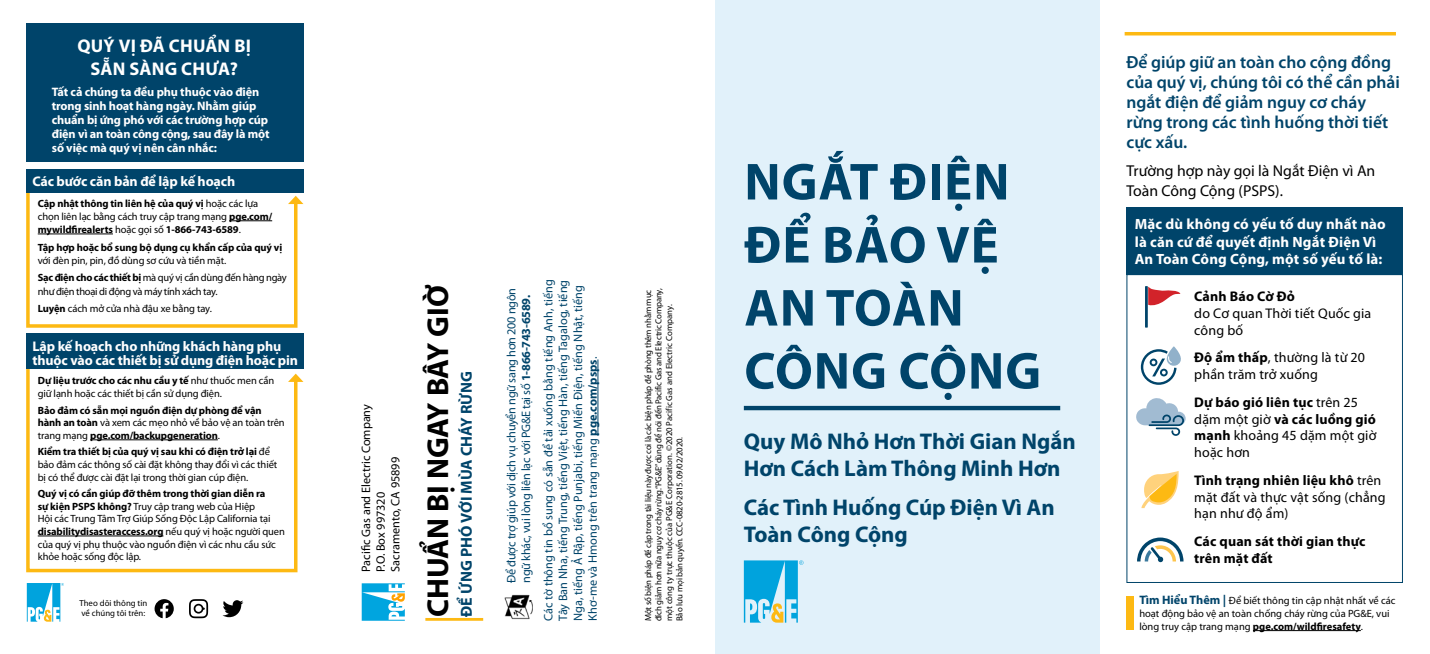
<style>
.page{position:relative;width:1430px;height:654px;background:#fff}
.page>*{position:absolute;margin:0;border:0;box-sizing:border-box;transform-origin:0 0}
.t1{font:700 52.5px/63px "Myriad Pro";letter-spacing:.02em;color:#00446a}
.t2{font:700 30.36px "Myriad Pro";letter-spacing:-.015em;color:#000}
.t3{font:700 22.75px/27.3px "Myriad Pro";color:#00446a}
.t4{font:700 18.38px/23.6px "Myriad Pro";letter-spacing:.01em;color:#fff;text-align:center}
.t5{font:600 17.5px/20.1px "Myriad Pro";color:#00446a}
.t6{font:700 15.92px "Myriad Pro";letter-spacing:-.01em;color:#00446a}
.t7{font:15.75px/20.1px "Myriad Pro";color:#000}
.t8{font:700 14.88px/17.5px "Myriad Pro";letter-spacing:.01em;color:#fff}
.t9{font:14px/16.8px "Myriad Pro";letter-spacing:.01em;color:#000}
.t10{font:700 14px/14px "Myriad Pro";letter-spacing:-.01em;color:#fff}
.t11{font:700 14px/16.8px "Myriad Pro";letter-spacing:.01em;color:#000}
.t12{font:12.25px/14.7px "Myriad Pro";color:#00446a}
.t13{font:700 12.25px/14px "Myriad Pro";letter-spacing:-.01em;color:#fff}
.t14{font:12.25px/14.7px "Myriad Pro";letter-spacing:-.02em;color:#00446a}
.t15{font:12.25px/14.7px "Myriad Pro";color:#000}
.t16{font:10.5px/12.6px "Myriad Pro";letter-spacing:-.01em;color:#000}
.t17{font:700 10.5px/13.1px "Myriad Pro";letter-spacing:-.01em;color:#000}
.t18{font:10.5px/17.7px "Myriad Pro";letter-spacing:-.03em;color:#000}
.t19{font:8.75px/10.5px "Myriad Pro";letter-spacing:-.02em;color:#000}
.t20{font:8.75px/10.5px "Myriad Pro";color:#000}
.s1{font-weight:400}
.s2{font-weight:700}
.s3{font-weight:700;font-size:12.25px;color:#00446a}
</style>
<div class="page">
<div style="left:26px;top:24px;width:277px;height:138px;background:#00446a"></div>
<svg style="left:27px;top:583px;width:36px;height:38px"></svg>
<svg style="left:189px;top:599px;width:19px;height:19px"></svg>
<svg style="left:222px;top:600px;width:21px;height:17px"></svg>
<svg style="left:155px;top:599px;width:19px;height:19px"></svg>
<svg style="left:26px;top:193px;width:273px;height:135px"></svg>
<svg style="left:288px;top:196px;width:15px;height:8px"></svg>
<svg style="left:26px;top:369px;width:272px;height:204px"></svg>
<svg style="left:288px;top:373px;width:15px;height:9px"></svg>
<div style="left:26px;top:169px;width:277px;height:24px;background:#00446a"></div>
<div style="left:26px;top:333px;width:277px;height:36px;background:#00446a"></div>
<hr style="left:425px;top:618px;width:58px;height:2px;background:#fdb913">
<div style="left:360px;top:581px;width:46px;height:41px;background:#3ebae6"></div>
<svg style="left:360px;top:581px;width:45px;height:39px;background:#66c5e1"></svg>
<hr style="left:597px;top:359px;width:1px;height:77px;background:#00446a">
<img style="left:504px;top:594px;width:28px;height:26px">
<div style="left:1126px;top:207px;width:276px;height:68px;background:#00446a"></div>
<svg style="left:1145px;top:286px;width:35px;height:41px"></svg>
<svg style="left:1136px;top:398px;width:49px;height:38px"></svg>
<svg style="left:1137px;top:537px;width:46px;height:25px"></svg>
<svg style="left:1141px;top:471px;width:37px;height:37px"></svg>
<svg style="left:1140px;top:346px;width:41px;height:39px"></svg>
<hr style="left:1252px;top:630px;width:108px;height:1px;background:#000">
<div style="left:1126px;top:596px;width:7px;height:34px;background:#fdb913"></div>
<hr style="left:1124px;top:32px;width:271px;height:3px;background:#fdb913">
<div style="left:715px;top:0;width:384px;height:654px;background:#e1f1fa"></div>
<svg style="left:744px;top:560px;width:59px;height:62px"></svg>
<hr style="left:744px;top:406px;width:316px;height:4px;background:#00446a">
<h3 class="t4" style="left:77px;top:33px;width:175px">QUÝ VỊ ĐÃ CHUẨN BỊ<br>SẴN SÀNG CHƯA?</h3>
<p class="t13" style="left:52px;top:84px;width:219px">Tất cả chúng ta đều phụ thuộc vào điện trong sinh hoạt hàng ngày. Nhằm giúp chuẩn bị ứng phó với các trường hợp cúp điện vì an toàn công cộng, sau đây là một số việc mà quý vị nên cân nhắc:</p>
<h3 class="t10" style="left:32px;top:174px;width:204px">Các bước căn bản để lập kế hoạch</h3>
<p class="t17" style="left:38px;top:196px;width:236px">Cập nhật thông tin liên hệ của quý vị <span class="s1">hoặc các lựa chọn liên lạc bằng cách truy cập trang mạng</span> pge.com/ mywildfirealerts <span class="s1">hoặc gọi số</span> 1-866-743-6589<span class="s1">.</span></p>
<p class="t17" style="left:38px;top:240px;width:246px">Tập hợp hoặc bổ sung bộ dụng cụ khẩn cấp của quý vị</p>
<p class="t16" style="left:38px;top:251px;width:251px;line-height:17.7px">với đèn pin, pin, đồ dùng sơ cứu và tiền mặt.<br><span class="s2">Sạc điện cho các thiết bị</span> mà quý vị cần dùng đến hàng ngày</p>
<p class="t18" style="left:38px;top:282px;width:181px">như điện thoại di động và máy tính xách tay.<br><span class="s2">Luyện</span> cách mở cửa nhà đậu xe bằng tay.</p>
<h3 class="t10" style="left:32px;top:339px;width:267px">Lập kế hoạch cho những khách hàng phụ thuộc vào các thiết bị sử dụng điện hoặc pin</h3>
<p class="t16" style="left:38px;top:374px;width:238px"><span class="s2">Dự liệu trước cho các nhu cầu y tế</span> như thuốc men cần giữ lạnh hoặc các thiết bị cần sử dụng điện.</p>
<p class="t17" style="left:38px;top:403px;width:248px;line-height:12.6px">Bảo đảm có sẵn mọi nguồn điện dự phòng để vận hành an toàn <span class="s1">và xem các mẹo nhỏ về bảo vệ an toàn trên trang mạng</span> pge.com/backupgeneration<span class="s1">.</span></p>
<p class="t16" style="left:38px;top:445px;width:241px"><span class="s2">Kiểm tra thiết bị của quý vị sau khi có điện trở lại</span> để bảo đảm các thông số cài đặt không thay đổi vì các thiết bị có thể được cài đặt lại trong thời gian cúp điện.</p>
<p class="t16" style="left:38px;top:487px;width:249px"><span class="s2">Quý vị có cần giúp đỡ thêm trong thời gian diễn ra<br>sự kiện PSPS không?</span> Truy cập trang web của Hiệp<br>Hội các Trung Tâm Trợ Giúp Sống Độc Lập California tại <span class="s2">disabilitydisasteraccess.org</span> nếu quý vị hoặc người quen của quý vị phụ thuộc vào nguồn điện vì các nhu cầu sức khỏe hoặc sống độc lập.</p>
<p class="t20" style="left:79px;top:597px;width:70px">Theo dõi thông tin về chúng tôi trên:</p>
<p class="t15" style="left:358px;top:571px;width:169px;rotate:-90deg">Pacific Gas and Electric Company<br>P.O. Box 997320<br>Sacramento, CA 95899</p>
<h2 class="t2" style="left:418px;top:616px;width:333px;rotate:-90deg">CHUẨN BỊ NGAY BÂY GIỜ</h2>
<h3 class="t6" style="left:456px;top:616px;width:247px;rotate:-90deg">ĐỂ ỨNG PHÓ VỚI MÙA CHÁY RỪNG</h3>
<p class="t14" style="left:504px;top:583px;width:296px;rotate:-90deg">Để được trợ giúp với dịch vụ chuyển ngữ sang hơn 200 ngôn ngữ khác, vui lòng liên lạc với PG&amp;E tại số <span class="s2">1-866-743-6589.</span></p>
<p class="t12" style="left:541px;top:620px;width:343px;rotate:-90deg">Các tờ thông tin bổ sung có sẵn để tải xuống bằng tiếng Anh, tiếng Tây Ban Nha, tiếng Trung, tiếng Việt, tiếng Hàn, tiếng Tagalog, tiếng Nga, tiếng Ả Rập, tiếng Punjabi, tiếng Miến Điện, tiếng Nhật, tiếng Khơ-me và Hmong trên trang mạng <span class="s2">pge.com/psps</span>.</p>
<p class="t19" style="left:642px;top:621px;width:334px;rotate:-90deg">Một số biện pháp đề cập trong tài liệu này được coi là các biện pháp đề phòng thêm nhằm mục đích giảm hơn nữa nguy cơ cháy rừng.“PG&amp;E” dùng để nói đến Pacific Gas and Electric Company, một công ty trực thuộc của PG&amp;E Corporation. ©2020 Pacific Gas and Electric Company.<br>Bảo lưu mọi bản quyền. CCC-0820-2815. 09/02/2020.</p>
<h1 class="t1" style="left:744px;top:148px;width:298px">NGẮT ĐIỆN<br>ĐỂ BẢO VỆ<br>AN TOÀN<br>CÔNG CỘNG</h1>
<h3 class="t3" style="left:744px;top:426px;width:333px">Quy Mô Nhỏ Hơn Thời Gian Ngắn<br>Hơn Cách Làm Thông Minh Hơn</h3>
<h3 class="t3" style="left:744px;top:493px;width:312px">Các Tình Huống Cúp Điện Vì An<br>Toàn Công Cộng</h3>
<h3 class="t5" style="left:1126px;top:51px;width:275px">Để giúp giữ an toàn cho cộng đồng của quý vị, chúng tôi có thể cần phải ngắt điện để giảm nguy cơ cháy rừng trong các tình huống thời tiết cực xấu.</h3>
<h3 class="t7" style="left:1126px;top:160px;width:250px">Trường hợp này gọi là Ngắt Điện vì An<br>Toàn Công Cộng (PSPS).</h3>
<h3 class="t8" style="left:1134px;top:215px;width:253px">Mặc dù không có yếu tố duy nhất nào là căn cứ để quyết định Ngắt Điện Vì<br>An Toàn Công Cộng, một số yếu tố là:</h3>
<h3 class="t11" style="left:1194px;top:288px;width:102px">Cảnh Báo Cờ Đỏ</h3>
<h3 class="t9" style="left:1194px;top:305px;width:178px">do Cơ quan Thời tiết Quốc gia công bố</h3>
<h3 class="t9" style="left:1194px;top:349px;width:172px"><span class="s2">Độ ẩm thấp</span>, thường là từ 20 phần trăm trở xuống</h3>
<h3 class="t9" style="left:1194px;top:393px;width:184px"><span class="s2">Dự báo gió liên tục</span> trên 25 dặm một giờ <span class="s2">và các luồng gió mạnh</span> khoảng 45 dặm một giờ hoặc hơn</h3>
<h3 class="t9" style="left:1194px;top:471px;width:193px"><span class="s2">Tình trạng nhiên liệu khô</span> trên mặt đất và thực vật sống (chẳng hạn như độ ẩm)</h3>
<h3 class="t11" style="left:1194px;top:532px;width:173px">Các quan sát thời gian thực trên mặt đất</h3>
<p class="t16" style="left:1139px;top:594px;width:258px"><span class="s3">Tìm Hiểu Thêm |</span> Để biết thông tin cập nhật nhất về các hoạt động bảo vệ an toàn chống cháy rừng của PG&amp;E, vui lòng truy cập trang mạng <span class="s2">pge.com/wildfiresafety</span>.</p>
</div>
